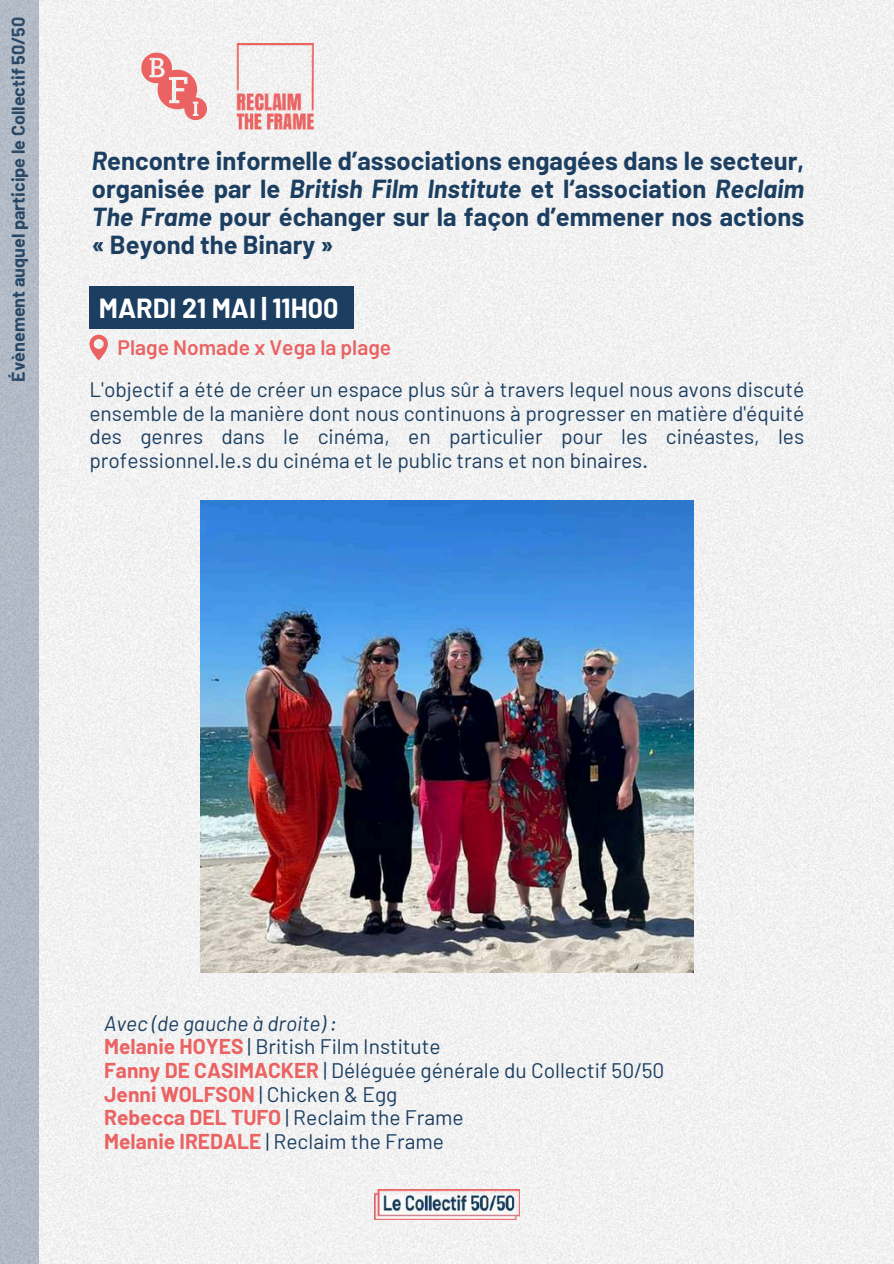
<style>
.page{position:relative;width:894px;height:1264px;background:#fff}
.page>*{position:absolute;margin:0;border:0;box-sizing:border-box;transform-origin:0 0}
.t1{font:700 27px "Barlow";color:#fff}
.t2{font:700 25.5px/28.2px "Barlow";color:#1c3f61;text-align:justify}
.t3{font:21px/23.7px "Barlow";color:#1c3f61}
.t4{font:600 21px "Barlow";color:#ea6362}
.t5{font:700 18px "Barlow";color:#1c3f61}
.s1{font-style:italic}
.s2{font-weight:700;color:#ea6362}
</style>
<div class="page">
<img style="left:0;top:0;width:893px;height:1263px">
<img style="left:375px;top:1189px;width:144px;height:30px">
<img style="left:200px;top:500px;width:493px;height:472px">
<img style="left:237px;top:43px;width:76px;height:92px">
<svg style="left:141px;top:52px;width:66px;height:68px"></svg>
<div style="left:89px;top:286px;width:264px;height:42px;background:#1c3f61"></div>
<svg style="left:89px;top:335px;width:19px;height:25px"></svg>
<p class="t5" style="left:7px;top:382px;width:366px;rotate:-90deg">Évènement auquel participe le Collectif 50/50</p>
<p class="t2" style="left:92px;top:145px;width:713px"><span class="s1">R</span>encontre informelle d’associations engagées dans le secteur, organisée par le <span class="s1">British Film Institute</span> et l‘association <span class="s1">Reclaim The Frame</span> pour échanger sur la façon d’emmener nos actions « Beyond the Binary »</p>
<p class="t1" style="left:99px;top:291px;width:241px">MARDI 21 MAI | 11H00</p>
<p class="t4" style="left:117px;top:334px;width:275px">Plage Nomade x Vega la plage</p>
<p class="t3" style="left:89px;top:376px;width:716px;text-align:justify">L'objectif a été de créer un espace plus sûr à travers lequel nous avons discuté ensemble de la manière dont nous continuons à progresser en matière d'équité des genres dans le cinéma, en particulier pour les cinéastes, les professionnel.le.s du cinéma et le public trans et non binaires.</p>
<p class="t3" style="left:104px;top:1010px;width:561px"><span class="s1">Avec (de gauche à droite) :<br></span><span class="s2">Melanie HOYES</span> | British Film Institute<br><span class="s2">Fanny DE CASIMACKER</span> | Déléguée générale du Collectif 50/50<br><span class="s2">Jenni WOLFSON</span> | Chicken &amp; Egg<br><span class="s2">Rebecca DEL TUFO</span> | Reclaim the Frame<br><span class="s2">Melanie IREDALE</span> | Reclaim the Frame</p>
</div>
